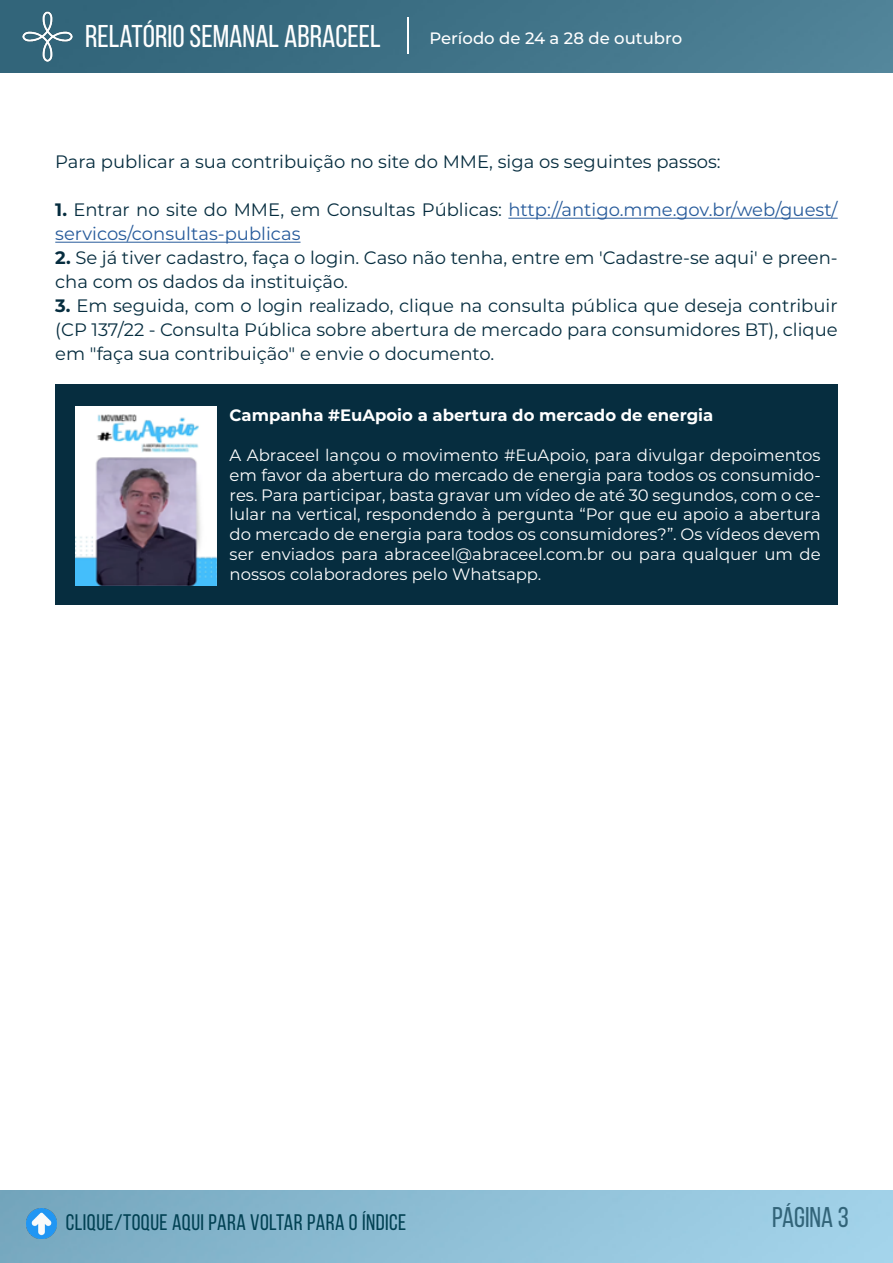
<style>
.page{position:relative;width:893px;height:1263px;background:#fff}
.page>*{position:absolute;margin:0;border:0;box-sizing:border-box;transform-origin:0 0}
.t1{font:31.5px "Bebas Neue";color:#fff}
.t2{font:28.5px "Bebas Neue";color:#326479}
.t3{font:22.5px "Bebas Neue";letter-spacing:.02em;color:#014153}
.t4{font:18px/24px "Montserrat";color:#062d3f}
.t5{font:18px/24px "Montserrat";color:#275b9b}
.t6{font:16.5px/19.8px "Montserrat";color:#fff;text-align:justify}
.t7{font:700 16.5px "Montserrat";color:#fff}
.t8{font:500 16.5px "Montserrat";color:#fff}
.s1{font-weight:700;color:#062d3f}
.s2{color:#062d3f}
.s3{font-weight:700}
</style>
<div class="page">
<img style="left:0;top:0;width:893px;height:72px">
<img style="left:0;top:1191px;width:892px;height:72px">
<img style="left:23px;top:11px;width:50px;height:50px">
<hr style="left:407px;top:17px;width:2px;height:37px;background:#fff">
<img style="left:27px;top:1209px;width:29px;height:29px">
<hr style="left:508px;top:218px;width:330px;height:1px;background:#275b9b">
<hr style="left:55px;top:242px;width:246px;height:1px;background:#275b9b">
<div style="left:55px;top:385px;width:783px;height:220px;background:#062d3f"></div>
<img style="left:75px;top:406px;width:142px;height:179px">
<h1 class="t1" style="left:85px;top:19px;width:297px">RELATÓRIO SEMANAL ABRACEEL</h1>
<p class="t8" style="left:429px;top:26px;width:254px">Período de 24 a 28 de outubro</p>
<p class="t4" style="left:55px;top:149px;width:667px">Para publicar a sua contribuição no site do MME, siga os seguintes passos:</p>
<p class="t5" style="left:55px;top:197px;width:784px"><span class="s1">1.</span> <span class="s2">Entrar no site do MME, em Consultas Públicas:</span> http://antigo.mme.gov.br/web/guest/ servicos/consultas-publicas</p>
<p class="t4" style="left:55px;top:245px;width:784px"><span class="s3">2.</span> Se já tiver cadastro, faça o login. Caso não tenha, entre em 'Cadastre-se aqui' e preen&shy;cha com os dados da instituição.</p>
<p class="t4" style="left:55px;top:293px;width:784px;text-align:justify"><span class="s3">3.</span> Em seguida, com o login realizado, clique na consulta pública que deseja contribuir (CP 137/22 - Consulta Pública sobre abertura de mercado para consumidores BT), clique em "faça sua contribuição" e envie o documento.</p>
<p class="t7" style="left:230px;top:404px;width:485px">Campanha #EuApoio a abertura do mercado de energia</p>
<p class="t6" style="left:230px;top:445px;width:593px">A Abraceel lançou o movimento #EuApoio, para divulgar depoimentos em favor da abertura do mercado de energia para todos os consumido&shy;res. Para participar, basta gravar um vídeo de até 30 segundos, com o ce&shy;lular na vertical, respondendo à pergunta “Por que eu apoio a abertura do mercado de energia para todos os consumidores?”. Os vídeos devem ser enviados para abraceel@abraceel.com.br ou para qualquer um de nossos colaboradores pelo Whatsapp.</p>
<h3 class="t3" style="left:66px;top:1210px;width:342px">CLIQUE/TOQUE AQUI PARA VOLTAR PARA O ÍNDICE</h3>
<h2 class="t2" style="left:772px;top:1201px;width:78px">PÁGINA 3</h2>
</div>
